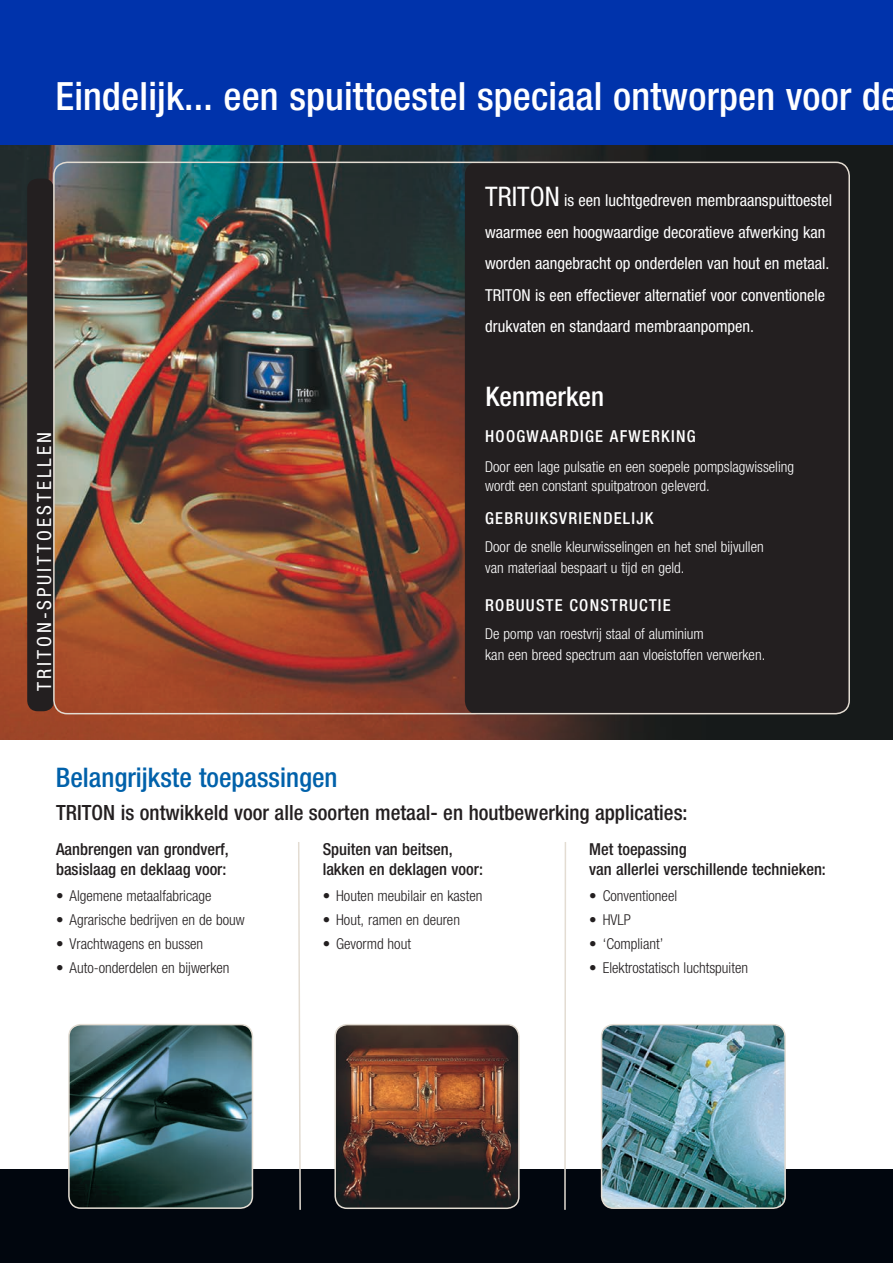
<style>
.page{position:relative;width:893px;height:1263px;background:#fff}
.page>*{position:absolute;margin:0;border:0;box-sizing:border-box;transform-origin:0 0}
.t1{font:500 condensed 39px "Helvetica Neue LT Std";letter-spacing:.005em;color:#fff}
.t2{font:500 condensed 27px "Helvetica Neue LT Std";color:#0161aa}
.t3{font:500 condensed 27px "Helvetica Neue LT Std";color:#fff}
.t4{font:condensed 27px "Helvetica Neue LT Std";color:#fff}
.t5{font:500 condensed 21px "Helvetica Neue LT Std";color:#231f20}
.t6{font:condensed 19.5px "Helvetica Neue LT Std";letter-spacing:.15em;color:#fff}
.t7{font:condensed 16.5px/31.5px "Helvetica Neue LT Std";color:#fff}
.t8{font:500 condensed 16.5px/19.8px "Helvetica Neue LT Std";color:#231f20}
.t9{font:500 condensed 16.5px "Helvetica Neue LT Std";letter-spacing:.075em;color:#fff}
.t10{font:300 condensed 15px/21px "Helvetica Neue LT Std";color:#fff}
.t11{font:300 condensed 15px "Helvetica Neue LT Std";color:#231f20}
</style>
<div class="page">
<img style="left:0;top:145px;width:893px;height:595px">
<div style="left:0;top:1169px;width:893px;height:94px;background:#01060e"></div>
<div style="left:465px;top:162px;width:385px;height:552px;background:#231f20;border-radius:14px"></div>
<div style="left:0;top:0;width:893px;height:145px;background:#0033ab"></div>
<img style="left:337px;top:1027px;width:181px;height:180px">
<div style="left:334px;top:1024px;width:186px;height:185px;border:2px solid #e3dcd2;border-radius:12px"></div>
<img style="left:602px;top:1026px;width:182px;height:182px">
<div style="left:601px;top:1024px;width:185px;height:185px;border:2px solid #e3dcd2;border-radius:12px"></div>
<img style="left:70px;top:1024px;width:182px;height:183px">
<div style="left:68px;top:1024px;width:185px;height:185px;border:2px solid #e3dcd2;border-radius:12px"></div>
<svg style="left:298px;top:842px;width:3px;height:368px"></svg>
<hr style="left:564px;top:842px;width:2px;height:368px;background:#e3dcd2">
<div style="left:27px;top:179px;width:27px;height:532px;background:#231f20;border-radius:10px"></div>
<h1 class="t1" style="left:56px;top:73px;width:845px">Eindelijk... een spuittoestel speciaal ontworpen voor de</h1>
<h2 class="t4" style="left:485px;top:181px;width:60px">TRITON</h2>
<p class="t7" style="left:485px;top:184px;width:348px;text-indent:79px">is een luchtgedreven membraanspuittoestel waarmee een hoogwaardige decoratieve afwerking kan worden aangebracht op onderdelen van hout en metaal.<br>TRITON is een effectiever alternatief voor conventionele drukvaten en standaard membraanpompen.</p>
<h3 class="t6" style="left:33px;top:691px;width:260px;rotate:-90deg">Trit on-spuittoest ellen</h3>
<h2 class="t2" style="left:56px;top:762px;width:283px">Belangrijkste toepassingen</h2>
<h2 class="t3" style="left:485px;top:380px;width:120px">Kenmerken</h2>
<p class="t9" style="left:485px;top:426px;width:167px">Hoogwaardige afwerkin</p>
<p class="t9" style="left:687px;top:426px;width:10px">g</p>
<p class="t10" style="left:485px;top:456px;width:310px;line-height:19.5px">Door een lage pulsatie en een soepele pompslagwisseling wordt een constant spuitpatroon geleverd.</p>
<p class="t9" style="left:485px;top:508px;width:11px">Gebr</p>
<p class="t9" style="left:525px;top:508px;width:53px">uiksvrien</p>
<p class="t9" style="left:603px;top:508px;width:51px">delijk</p>
<p class="t10" style="left:485px;top:536px;width:280px">Door de snelle kleurwisselingen en het snel bijvullen van materiaal bespaart u tijd en geld.</p>
<p class="t9" style="left:485px;top:595px;width:61px">Robuuste</p>
<p class="t9" style="left:569px;top:595px;width:21px">constr</p>
<p class="t9" style="left:629px;top:595px;width:28px">uctie</p>
<p class="t10" style="left:485px;top:623px;width:282px">De pomp van roestvrij staal of aluminium<br>kan een breed spectrum aan vloeistoffen verwerken.</p>
<h3 class="t5" style="left:56px;top:800px;width:633px">TRITON is ontwikkeld voor alle soorten metaal- en houtbewerking applicaties:</h3>
<p class="t8" style="left:56px;top:839px;width:174px">Aanbrengen van grondverf, basislaag en deklaag voor:</p>
<p class="t11" style="left:56px;top:887px;width:157px">• Algemene metaalfabricage</p>
<p class="t11" style="left:56px;top:911px;width:190px">• Agrarische bedrijven en de bouw</p>
<p class="t11" style="left:56px;top:935px;width:149px">• Vrachtwagens en bussen</p>
<p class="t11" style="left:56px;top:959px;width:175px">• Auto-onderdelen en bijwerken</p>
<p class="t8" style="left:323px;top:839px;width:162px">Spuiten van beitsen, lakken en deklagen voor:</p>
<p class="t11" style="left:323px;top:887px;width:161px">• Houten meubilair en kasten</p>
<p class="t11" style="left:323px;top:911px;width:139px">• Hout, ramen en deuren</p>
<p class="t11" style="left:323px;top:935px;width:90px">• Gevormd hout</p>
<p class="t8" style="left:589px;top:839px;width:238px">Met toepassing<br>van allerlei verschillende technieken:</p>
<p class="t11" style="left:589px;top:887px;width:89px">• Conventioneel</p>
<p class="t11" style="left:589px;top:911px;width:43px">• HVLP</p>
<p class="t11" style="left:589px;top:935px;width:76px">• ‘Compliant’</p>
<p class="t11" style="left:589px;top:959px;width:160px">• Elektrostatisch luchtspuiten</p>
</div>
